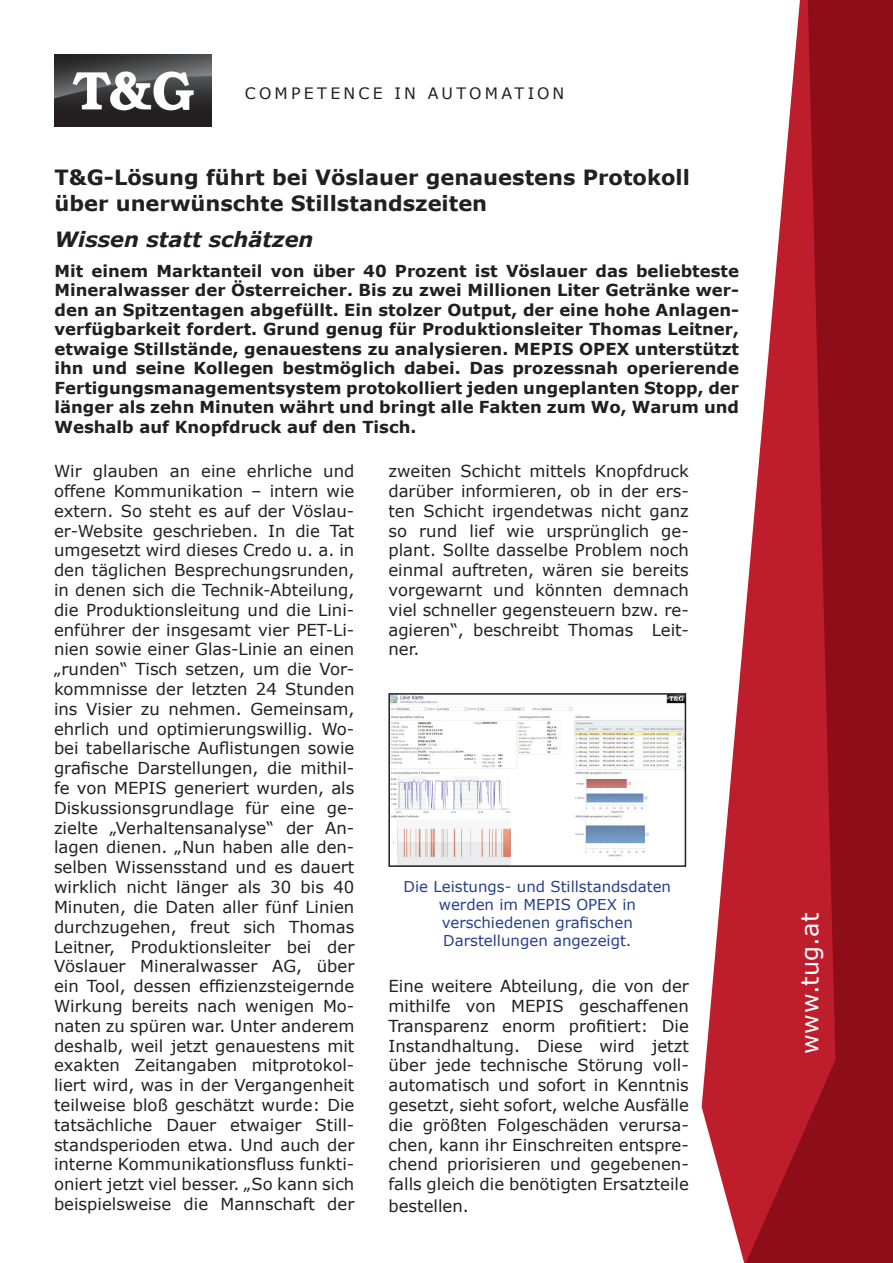
<style>
.page{position:relative;width:893px;height:1263px;background:#fff}
.page>*{position:absolute;margin:0;border:0;box-sizing:border-box;transform-origin:0 0}
.t1{font:24px "Verdana";letter-spacing:.02em;color:#fff}
.t2{font:700 21px/25.2px "Verdana";color:#231f20}
.t3{font:italic 700 21px "Verdana";color:#231f20}
.t4{font:16.5px/19.8px "Verdana";color:#231f20;text-align:justify}
.t5{font:700 16.5px/19.5px "Verdana";color:#231f20;text-align:justify}
.t6{font:15.75px "Verdana";letter-spacing:.2em;color:#231f20}
.t7{font:15px/18px "Verdana";color:#253f8e;text-align:center}
</style>
<div class="page">
<svg style="left:702px;top:608px;width:44px;height:655px"></svg>
<svg style="left:746px;top:0;width:147px;height:1263px;background:#aa2834"></svg>
<img style="left:54px;top:54px;width:157px;height:72px">
<img style="left:391px;top:696px;width:292px;height:168px">
<div style="left:388px;top:693px;width:298px;height:174px;border:2px solid #231f20"></div>
<p class="t6" style="left:245px;top:84px;width:321px">COMPETENCE IN AUTOMATION</p>
<p class="t2" style="left:55px;top:164px;width:637px">T&amp;G-Lösung führt bei Vöslauer genauestens Protokoll über unerwünschte Stillstandszeiten</p>
<p class="t3" style="left:55px;top:225px;width:261px">Wissen statt schätzen</p>
<p class="t5" style="left:55px;top:260px;width:686px">Mit einem Marktanteil von über 40 Prozent ist Vöslauer das beliebteste Mineralwasser der Österreicher. Bis zu zwei Millionen Liter Getränke wer&shy;den an Spitzentagen abgefüllt. Ein stolzer Output, der eine hohe Anlagen&shy;verfügbarkeit fordert. Grund genug für Produktionsleiter Thomas Leitner, etwaige Stillstände, genauestens zu analysieren. MEPIS OPEX unterstützt ihn und seine Kollegen bestmöglich dabei. Das prozessnah operierende Fertigungsmanagementsystem protokolliert jeden ungeplanten Stopp, der länger als zehn Minuten währt und bringt alle Fakten zum Wo, Warum und Weshalb auf Knopfdruck auf den Tisch.</p>
<p class="t4" style="left:54px;top:461px;width:302px">Wir glauben an eine ehrliche und offene Kommunikation – intern wie extern. So steht es auf der Vöslau&shy;er-Website geschrieben. In die Tat umgesetzt wird dieses Credo u. a. in den täglichen Besprechungsrunden, in denen sich die Technik-Abteilung, die Produktionsleitung und die Lini&shy;enführer der insgesamt vier PET-Li&shy;nien sowie einer Glas-Linie an einen „runden“ Tisch setzen, um die Vor&shy;kommnisse der letzten 24 Stunden ins Visier zu nehmen. Gemeinsam, ehrlich und optimierungswillig. Wo&shy;bei tabellarische Auflistungen sowie grafische Darstellungen, die mithil&shy;fe von MEPIS generiert wurden, als Diskussionsgrundlage für eine ge&shy;zielte „Verhaltensanalyse“ der An&shy;lagen dienen. „Nun haben alle den&shy;selben Wissensstand und es dauert wirklich nicht länger als 30 bis 40<br>Minuten, die Daten aller fünf Linien durchzugehen, freut sich Thomas Leitner, Produktionsleiter bei der Vöslauer Mineralwasser AG, über ein Tool, dessen effizienzsteigernde Wirkung bereits nach wenigen Mo&shy;naten zu spüren war. Unter anderem deshalb, weil jetzt genauestens mit exakten Zeitangaben mitprotokol&shy;liert wird, was in der Vergangenheit teilweise bloß geschätzt wurde: Die tatsächliche Dauer etwaiger Still&shy;standsperioden etwa. Und auch der interne Kommunikationsfluss funkti&shy;oniert jetzt viel besser. „So kann sich beispielsweise die Mannschaft der</p>
<p class="t4" style="left:388px;top:461px;width:302px">zweiten Schicht mittels Knopfdruck darüber informieren, ob in der ers&shy;ten Schicht irgendetwas nicht ganz so rund lief wie ursprünglich ge&shy;plant. Sollte dasselbe Problem noch einmal auftreten, wären sie bereits vorgewarnt und könnten demnach viel schneller gegensteuern bzw. re&shy;agieren“, beschreibt Thomas Leit&shy;ner.</p>
<p class="t7" style="left:404px;top:877px;width:269px">Die Leistungs- und Stillstandsdaten werden im MEPIS OPEX in verschiedenen grafischen<br>Darstellungen angezeigt.</p>
<p class="t4" style="left:388px;top:976px;width:302px">Eine weitere Abteilung, die von der mithilfe von MEPIS geschaffenen Transparenz enorm profitiert: Die Instandhaltung. Diese wird jetzt über jede technische Störung voll&shy;automatisch und sofort in Kenntnis gesetzt, sieht sofort, welche Ausfälle die größten Folgeschäden verursa&shy;chen, kann ihr Einschreiten entspre&shy;chend priorisieren und gegebenen&shy;falls gleich die benötigten Ersatzteile</p>
<p class="t4" style="left:388px;top:1195px;width:82px">bestellen.</p>
<h1 class="t1" style="left:795px;top:1054px;width:143px;rotate:-90deg">www.tug.at</h1>
</div>
